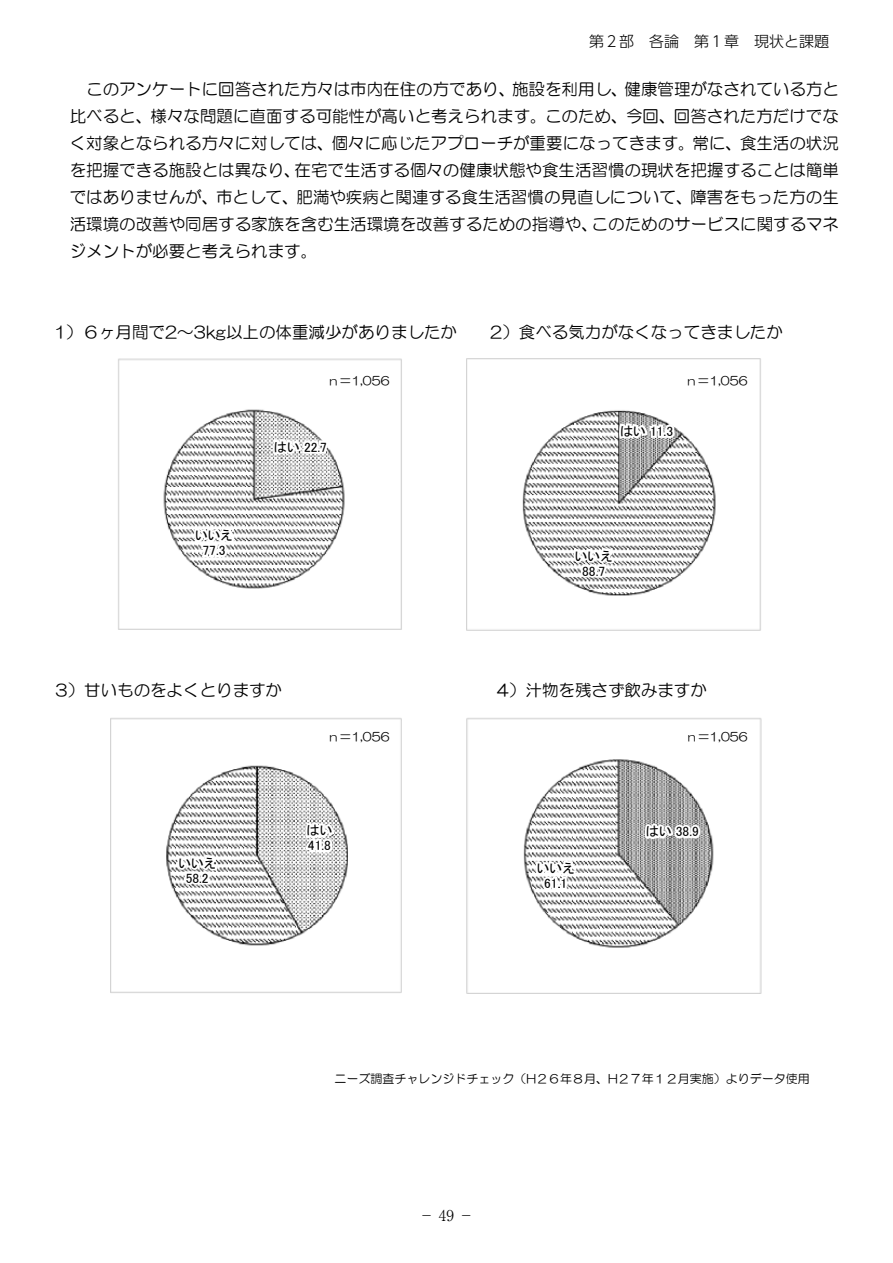
<style>
.page{position:relative;width:893px;height:1263px;background:#fff}
.page>*{position:absolute;margin:0;border:0;box-sizing:border-box;transform-origin:0 0}
.t1{font:16.5px/27px "HG Maru Gothic MPRO";color:#000;text-align:justify}
.t2{font:300 15px "UD Shin Go Pr 6";color:#000}
.t3{font:300 15px "Ryumin Pro";color:#000}
.t4{font:13.5px/15px "MS P Gothic";color:#000;text-align:center}
.t5{font:12px "HG Maru Gothic MPRO";color:#000}
</style>
<div class="page">
<img style="left:118px;top:358px;width:284px;height:272px">
<img style="left:466px;top:358px;width:295px;height:273px">
<img style="left:110px;top:718px;width:292px;height:275px">
<img style="left:466px;top:718px;width:296px;height:276px">
<svg style="left:271px;top:437px;width:60px;height:21px"></svg>
<svg style="left:302px;top:820px;width:34px;height:36px"></svg>
<svg style="left:643px;top:818px;width:61px;height:25px"></svg>
<svg style="left:617px;top:421px;width:61px;height:21px"></svg>
<svg style="left:191px;top:525px;width:49px;height:36px"></svg>
<svg style="left:175px;top:852px;width:49px;height:36px"></svg>
<svg style="left:533px;top:858px;width:49px;height:41px"></svg>
<svg style="left:571px;top:545px;width:49px;height:36px"></svg>
<p class="t2" style="left:589px;top:29px;width:242px">第２部　各論　第１章　現状と課題</p>
<p class="t1" style="left:70px;top:75px;width:771px;text-indent:16px">このアンケートに回答された方々は市内在住の方であり、施設を利用し、健康管理がなされている方と比べると、様々な問題に直面する可能性が高いと考えられます。このため、今回、回答された方だけでなく対象となられる方々に対しては、個々に応じたアプローチが重要になってきます。常に、食生活の状況を把握できる施設とは異なり、在宅で生活する個々の健康状態や食生活習慣の現状を把握することは簡単ではありませんが、市として、肥満や疾病と関連する食生活習慣の見直しについて、障害をもった方の生活環境の改善や同居する家族を含む生活環境を改善するための指導や、このためのサービスに関するマネジメントが必要と考えられます。</p>
<p class="t1" style="left:54px;top:318px;width:405px">1）６ヶ月間で2～3kg以上の体重減少がありましたか</p>
<p class="t1" style="left:490px;top:318px;width:294px">2）食べる気力がなくなってきましたか</p>
<p class="t5" style="left:328px;top:375px;width:64px">ｎ＝1,056</p>
<p class="t5" style="left:685px;top:375px;width:64px">ｎ＝1,056</p>
<p class="t4" style="left:195px;top:528px;width:39px">いいえ<br>77.3</p>
<p class="t4" style="left:274px;top:439px;width:55px">はい 22.7</p>
<p class="t4" style="left:620px;top:424px;width:55px">はい 11.3</p>
<p class="t4" style="left:575px;top:548px;width:39px">いいえ<br>88.7</p>
<p class="t1" style="left:56px;top:676px;width:228px">3）甘いものをよくとりますか</p>
<p class="t1" style="left:497px;top:676px;width:212px">4）汁物を残さず飲みますか</p>
<p class="t5" style="left:328px;top:731px;width:64px">ｎ＝1,056</p>
<p class="t5" style="left:686px;top:731px;width:64px">ｎ＝1,056</p>
<p class="t4" style="left:306px;top:823px;width:28px;text-align:left">はい<br>41.8</p>
<p class="t4" style="left:645px;top:824px;width:55px">はい 38.9</p>
<p class="t4" style="left:178px;top:855px;width:39px">いいえ<br>58.2</p>
<p class="t4" style="left:537px;top:861px;width:39px">いいえ<br>61.1</p>
<p class="t5" style="left:335px;top:1072px;width:477px">ニーズ調査チャレンジドチェック（H２６年８月、H２７年１２月実施）よりデータ使用</p>
<p class="t3" style="left:419px;top:1203px;width:56px">－ 49 －</p>
</div>
